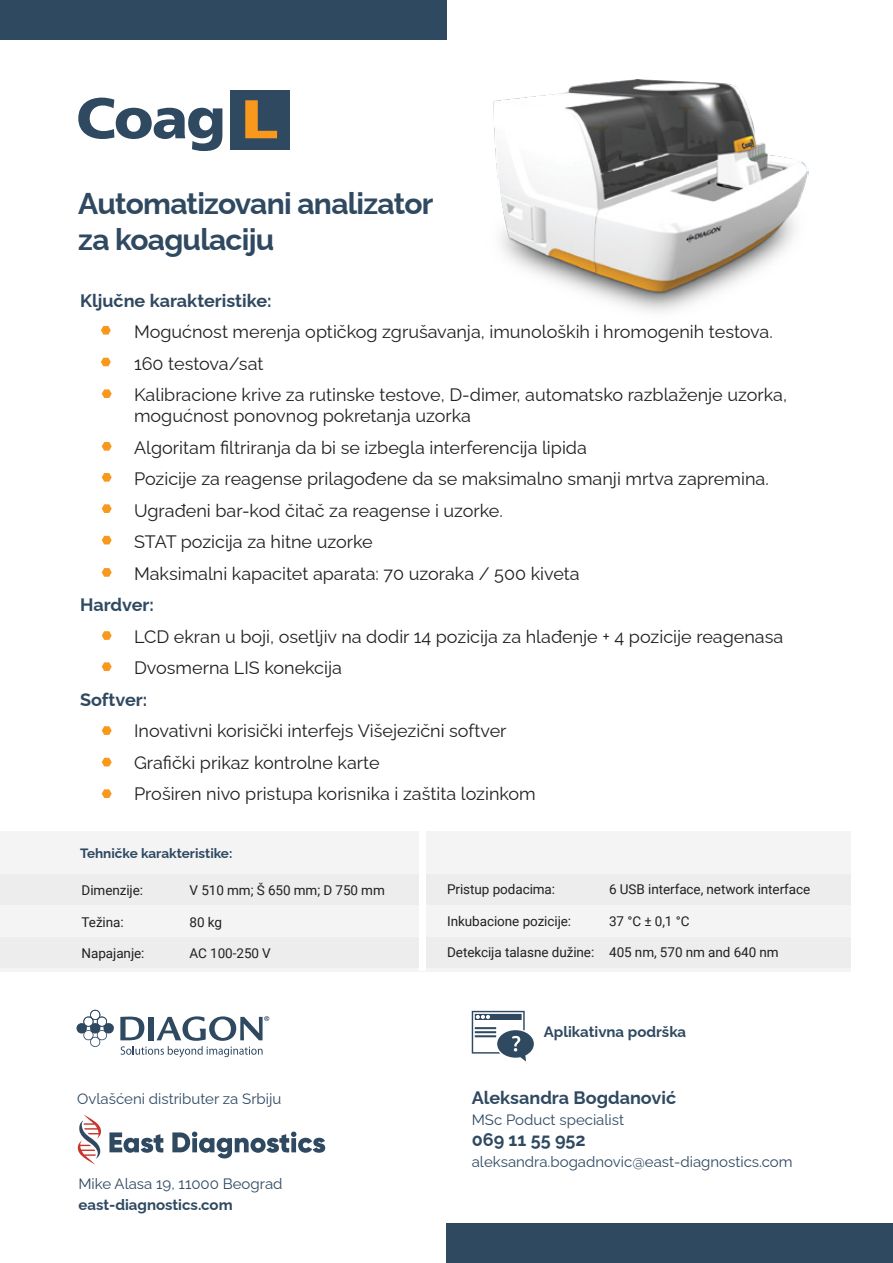
<style>
.page{position:relative;width:893px;height:1263px;background:#fff}
.page>*{position:absolute;margin:0;border:0;box-sizing:border-box;transform-origin:0 0}
.t1{font:700 30px/36px "Raleway";letter-spacing:-.025em;color:#2f4961}
.t2{font:18px/31.5px "Raleway";color:#231f20}
.t3{font:700 18px "Raleway";color:#2f4961}
.t4{font:15px "Raleway";color:#2f4961}
.t5{font:700 15px "Raleway";color:#2f4961}
.t6{font:13.5px "Roboto";letter-spacing:-.005em;color:#231f20}
.t7{font:700 13.5px "Raleway";color:#2f4961}
</style>
<div class="page">
<img style="left:493px;top:80px;width:316px;height:232px">
<div style="left:0;top:0;width:446px;height:39px;background:#2f4961"></div>
<div style="left:446px;top:1224px;width:447px;height:39px;background:#2f4961"></div>
<div style="left:230px;top:90px;width:59px;height:60px;background:#2f4961"></div>
<svg style="left:78px;top:98px;width:144px;height:53px"></svg>
<svg style="left:245px;top:100px;width:32px;height:38px"></svg>
<svg style="left:101px;top:326px;width:10px;height:9px"></svg>
<svg style="left:101px;top:358px;width:10px;height:8px"></svg>
<svg style="left:102px;top:389px;width:10px;height:9px"></svg>
<svg style="left:102px;top:442px;width:10px;height:9px"></svg>
<svg style="left:102px;top:473px;width:10px;height:9px"></svg>
<svg style="left:102px;top:504px;width:10px;height:9px"></svg>
<svg style="left:102px;top:536px;width:10px;height:8px"></svg>
<svg style="left:102px;top:568px;width:10px;height:9px"></svg>
<svg style="left:102px;top:631px;width:10px;height:9px"></svg>
<svg style="left:102px;top:662px;width:10px;height:9px"></svg>
<svg style="left:102px;top:726px;width:10px;height:9px"></svg>
<svg style="left:102px;top:758px;width:10px;height:8px"></svg>
<svg style="left:102px;top:789px;width:10px;height:9px"></svg>
<div style="left:0;top:831px;width:850px;height:140px;background:#f4f4f5"></div>
<div style="left:0;top:874px;width:850px;height:30px;background:#ededed"></div>
<div style="left:0;top:938px;width:850px;height:30px;background:#ededed"></div>
<div style="left:419px;top:831px;width:6px;height:139px;background:#fff"></div>
<svg style="left:76px;top:1009px;width:38px;height:38px"></svg>
<svg style="left:120px;top:1016px;width:149px;height:41px"></svg>
<svg style="left:78px;top:1114px;width:23px;height:51px"></svg>
<svg style="left:109px;top:1132px;width:54px;height:21px"></svg>
<svg style="left:172px;top:1131px;width:153px;height:27px"></svg>
<svg style="left:472px;top:1011px;width:62px;height:50px"></svg>
<h1 class="t1" style="left:78px;top:182px;width:357px">Automatizovani analizator za koagulaciju</h1>
<p class="t3" style="left:80px;top:286px;width:193px">Ključne karakteristike:</p>
<p class="t2" style="left:134px;top:314px;width:655px">Mogućnost merenja optičkog zgrušavanja, imunoloških i hromogenih testova.<br>160 testova/sat<br>Kalibracione krive za rutinske testove, D-dimer, automatsko razblaženje uzorka,</p>
<p class="t2" style="left:134px;top:398px;width:636px">mogućnost ponovnog pokretanja uzorka<br>Algoritam filtriranja da bi se izbegla interferencija lipida<br>Pozicije za reagense prilagođene da se maksimalno smanji mrtva zapremina.<br>Ugrađeni bar-kod čitač za reagense i uzorke.<br>STAT pozicija za hitne uzorke<br>Maksimalni kapacitet aparata: 70 uzoraka / 500 kiveta</p>
<p class="t3" style="left:80px;top:590px;width:75px">Hardver:</p>
<p class="t2" style="left:134px;top:618px;width:651px">LCD ekran u boji, osetljiv na dodir 14 pozicija za hlađenje + 4 pozicije reagenasa<br>Dvosmerna LIS konekcija</p>
<p class="t3" style="left:80px;top:685px;width:69px">Softver:</p>
<p class="t2" style="left:134px;top:713px;width:403px">Inovativni korisički interfejs Višejezični softver<br>Grafički prikaz kontrolne karte<br>Proširen nivo pristupa korisnika i zaštita lozinkom</p>
<p class="t7" style="left:80px;top:842px;width:154px">Tehničke karakteristike:</p>
<p class="t6" style="left:82px;top:881px;width:63px">Dimenzije:</p>
<p class="t6" style="left:190px;top:881px;width:197px">V 510 mm; Š 650 mm; D 750 mm</p>
<p class="t6" style="left:82px;top:912px;width:44px">Težina:</p>
<p class="t6" style="left:190px;top:912px;width:34px">80 kg</p>
<p class="t6" style="left:82px;top:944px;width:64px">Napajanje:</p>
<p class="t6" style="left:190px;top:944px;width:83px">AC 100-250 V</p>
<p class="t4" style="left:77px;top:1086px;width:206px">Ovlašćeni distributer za Srbiju</p>
<p class="t4" style="left:78px;top:1172px;width:206px">Mike Alasa 19, 11000 Beograd</p>
<p class="t5" style="left:78px;top:1193px;width:156px">east-diagnostics.com</p>
<p class="t6" style="left:447px;top:880px;width:110px">Pristup podacima:</p>
<p class="t6" style="left:609px;top:880px;width:203px">6 USB interface, network interface</p>
<p class="t6" style="left:447px;top:911px;width:126px">Inkubacione pozicije:</p>
<p class="t6" style="left:609px;top:911px;width:82px">37 °C ± 0,1 °C</p>
<p class="t6" style="left:447px;top:943px;width:333px">Detekcija talasne dužine: 405 nm, 570 nm and 640 nm</p>
<p class="t5" style="left:544px;top:1020px;width:144px">Aplikativna podrška</p>
<p class="t3" style="left:472px;top:1084px;width:206px">Aleksandra Bogdanović</p>
<p class="t4" style="left:472px;top:1108px;width:154px">MSc Poduct specialist</p>
<p class="t3" style="left:472px;top:1126px;width:115px">069 11 55 952</p>
<p class="t4" style="left:472px;top:1150px;width:322px">aleksandra.bogadnovic@east-diagnostics.com</p>
</div>
